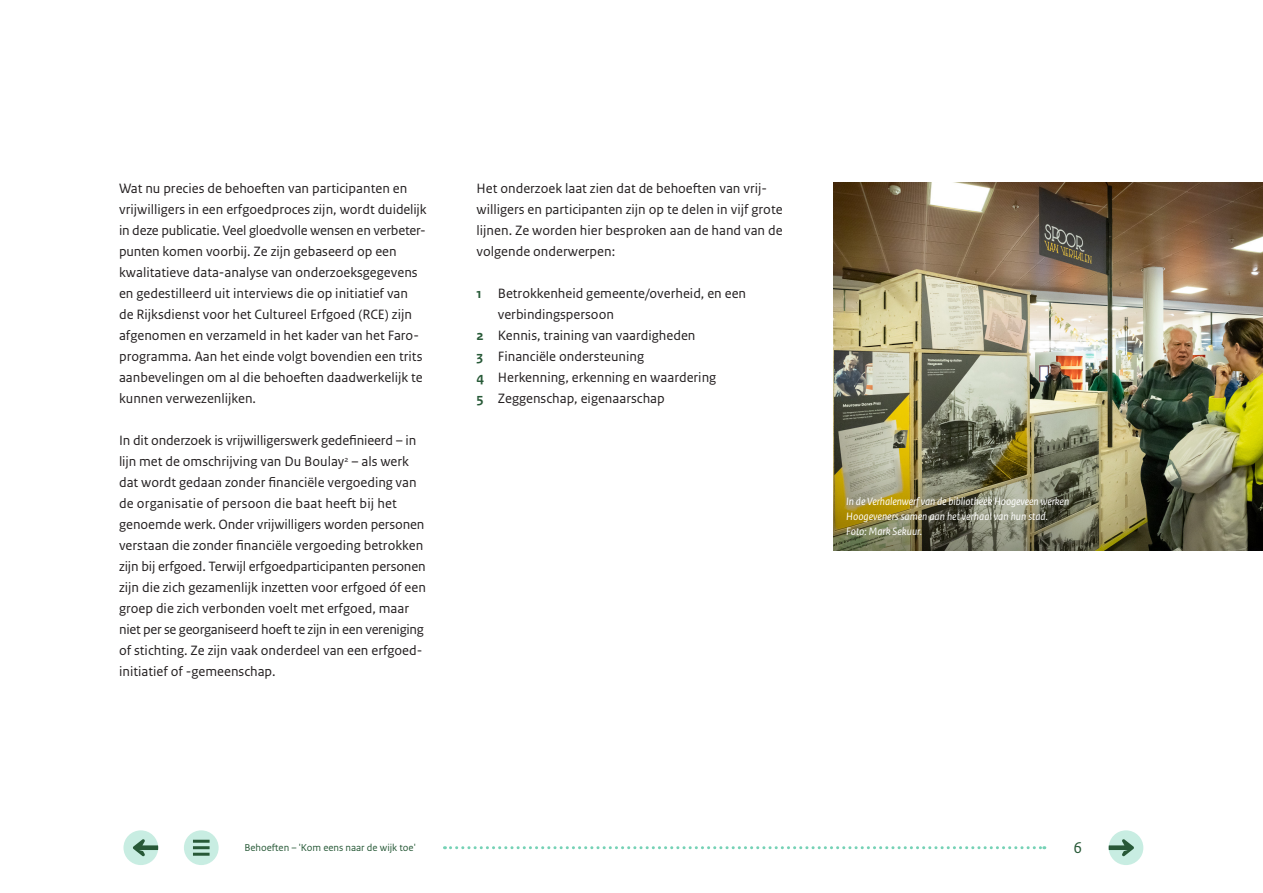
<style>
.page{position:relative;width:1263px;height:893px;background:#fff}
.page>*{position:absolute;margin:0;border:0;box-sizing:border-box;transform-origin:0 0}
.t1{font:16.5px "Rijksoverheid Sans Text";color:#275937}
.p_lopende{font:14.25px/21px "Rijksoverheid Sans Text";color:#231f20}
.p_lopende_opsomming{font:14.25px/21px "Rijksoverheid Sans Text";color:#231f20}
.t2{font:italic 11.25px/15px "Rijksoverheid Sans Text";color:#fff}
.t3{font:10.5px "Rijksoverheid Sans Text";color:#275937}
.s1{font-weight:700;color:#275937}
</style>
<div class="page">
<img style="left:833px;top:183px;width:430px;height:367px">
<svg style="left:444px;top:846px;width:601px;height:3px"></svg>
<div style="left:1109px;top:830px;width:34px;height:35px;background:#c8ede2;border-radius:50%"></div>
<svg style="left:1109px;top:839px;width:25px;height:17px"></svg>
<div style="left:123px;top:830px;width:35px;height:35px;background:#c8ede2;border-radius:50%"></div>
<svg style="left:133px;top:839px;width:25px;height:17px"></svg>
<div style="left:184px;top:830px;width:35px;height:35px;background:#c8ede2;border-radius:50%"></div>
<hr style="left:193px;top:846px;width:17px;height:3px;background:#275937">
<hr style="left:193px;top:840px;width:17px;height:3px;background:#275937">
<hr style="left:193px;top:853px;width:17px;height:3px;background:#275937">
<p class="p_lopende" style="left:119px;top:178px;width:309px">Wat nu precies de behoeften van participanten en vrijwilligers in een erfgoedproces zijn, wordt duidelijk in deze publicatie. Veel gloedvolle wensen en verbeter&shy;punten komen voorbij. Ze zijn gebaseerd op een kwalitatieve data-analyse van onderzoeksgegevens en gedestilleerd uit interviews die op initiatief van<br>de Rijksdienst voor het Cultureel Erfgoed (RCE) zijn afgenomen en verzameld in het kader van het Faro&shy;programma. Aan het einde volgt bovendien een trits aanbevelingen om al die behoeften daadwerkelijk te kunnen verwezenlijken.</p>
<p class="p_lopende" style="left:119px;top:430px;width:308px">In dit onderzoek is vrijwilligerswerk gedefinieerd – in lijn met de omschrijving van Du Boulay<sup>2</sup> – als werk dat wordt gedaan zonder financiële vergoeding van de organisatie of persoon die baat heeft bij het genoemde werk. Onder vrijwilligers worden personen verstaan die zonder financiële vergoeding betrokken zijn bij erfgoed. Terwijl erfgoedparticipanten personen zijn die zich gezamenlijk inzetten voor erfgoed óf een groep die zich verbonden voelt met erfgoed, maar niet per se georganiseerd hoeft te zijn in een vereniging of stichting. Ze zijn vaak onderdeel van een erfgoed&shy;initiatief of -gemeenschap.</p>
<p class="p_lopende" style="left:476px;top:178px;width:308px">Het onderzoek laat zien dat de behoeften van vrij&shy;willigers en participanten zijn op te delen in vijf grote lijnen. Ze worden hier besproken aan de hand van de volgende onderwerpen:</p>
<p class="p_lopende_opsomming" style="left:498px;top:283px;width:250px;text-indent:-21px"><span class="s1">1</span> Betrokkenheid gemeente/overheid, en een verbindingspersoon</p>
<p class="p_lopende_opsomming" style="left:476px;top:325px;width:220px"><span class="s1">2</span> Kennis, training van vaardigheden</p>
<p class="p_lopende_opsomming" style="left:476px;top:346px;width:169px"><span class="s1">3</span> Financiële ondersteuning</p>
<p class="p_lopende_opsomming" style="left:476px;top:367px;width:241px"><span class="s1">4</span> Herkenning, erkenning en waardering</p>
<p class="p_lopende_opsomming" style="left:476px;top:388px;width:190px"><span class="s1">5</span> Zeggenschap, eigenaarschap</p>
<p class="t2" style="left:846px;top:494px;width:224px">In de Verhalenwerf van de bibliotheek Hoogeveen werken<br>Hoogeveners samen aan het verhaal van hun stad.<br>Foto: Mark Sekuur.</p>
<p class="t3" style="left:244px;top:841px;width:173px">Behoeften – 'Kom eens naar de wijk toe'</p>
<p class="t1" style="left:1073px;top:838px;width:10px">6</p>
</div>
